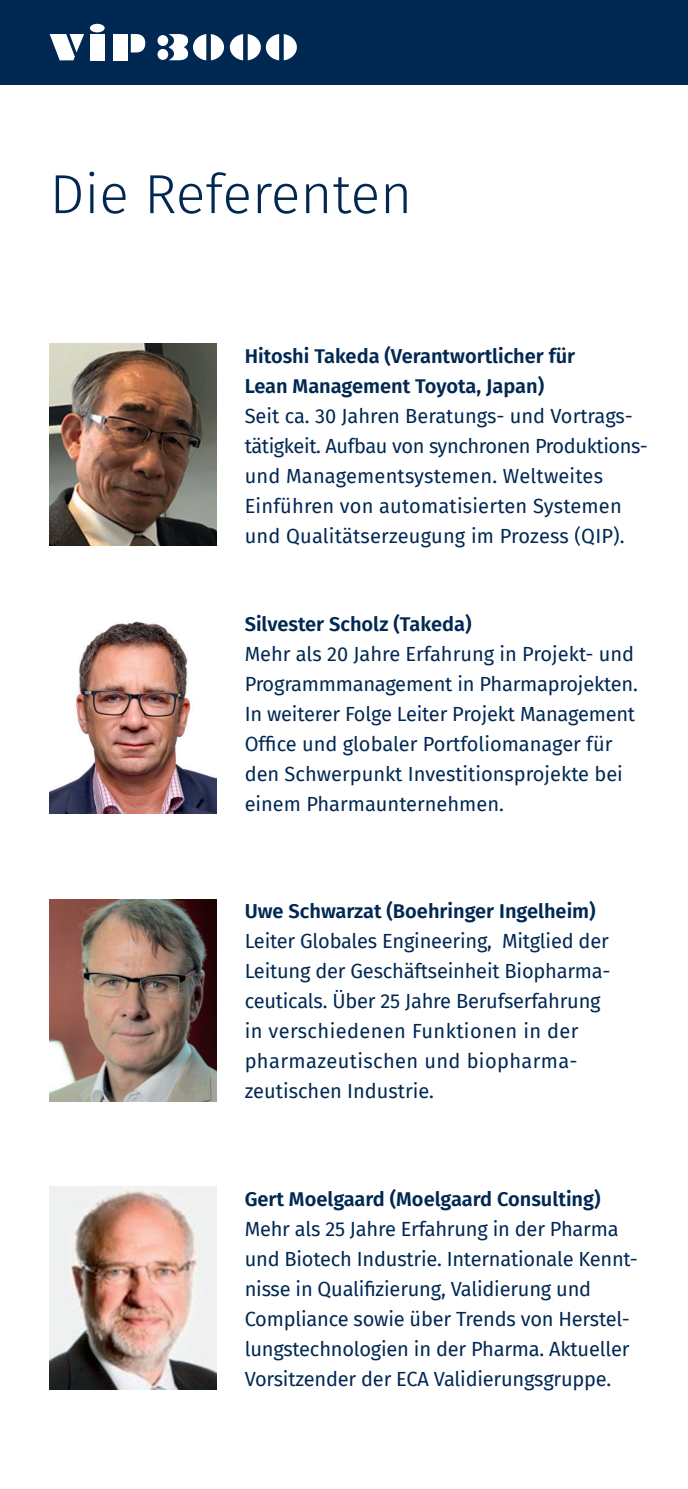
<style>
.page{position:relative;width:688px;height:1489px;background:#fff}
.page>*{position:absolute;margin:0;border:0;box-sizing:border-box;transform-origin:0 0}
.t1{font:300 55px "Fira Sans";color:#002853}
.t2{font:20px/30px "Fira Sans";letter-spacing:-.01em;color:#002853}
.t3{font:600 20px/30px "Fira Sans";color:#002853}
</style>
<div class="page">
<div style="left:0;top:0;width:687px;height:84px;background:#002853"></div>
<img style="left:50px;top:621px;width:166px;height:193px">
<img style="left:50px;top:343px;width:166px;height:203px">
<img style="left:50px;top:899px;width:166px;height:202px">
<div style="left:90px;top:34px;width:15px;height:26px;background:#fff"></div>
<div style="left:90px;top:24px;width:15px;height:8px;background:#fff;border-radius:50%"></div>
<div style="left:113px;top:34px;width:15px;height:26px;background:#fff"></div>
<svg style="left:131px;top:34px;width:14px;height:18px"></svg>
<svg style="left:50px;top:34px;width:34px;height:26px"></svg>
<svg style="left:230px;top:34px;width:67px;height:26px"></svg>
<svg style="left:168px;top:34px;width:56px;height:26px"></svg>
<div style="left:157px;top:35px;width:11px;height:11px;background:#fff;border-radius:50%"></div>
<div style="left:157px;top:49px;width:11px;height:11px;background:#fff;border-radius:50%"></div>
<img style="left:50px;top:1186px;width:166px;height:203px">
<h1 class="t1" style="left:50px;top:155px;width:364px">Die Referenten</h1>
<p class="t3" style="left:244px;top:339px;width:332px">Hitoshi Takeda (Verantwortlicher für<br>Lean Management Toyota, Japan)</p>
<p class="t2" style="left:244px;top:400px;width:404px">Seit ca. 30 Jahren Beratungs- und Vortrags&shy;tätigkeit. Aufbau von synchronen Produktions&shy;und Managementsystemen. Weltweites Einführen von automatisierten Systemen und Qualitätserzeugung im Prozess (QIP).</p>
<p class="t3" style="left:244px;top:607px;width:228px">Silvester Scholz (Takeda)</p>
<p class="t2" style="left:244px;top:638px;width:394px">Mehr als 20 Jahre Erfahrung in Projekt- und Programmmanagement in Pharmaprojekten.<br>In weiterer Folge Leiter Projekt Management Office und globaler Portfoliomanager für den Schwerpunkt Investitionsprojekte bei einem Pharmaunternehmen.</p>
<p class="t3" style="left:244px;top:894px;width:352px">Uwe Schwarzat (Boehringer Ingelheim)</p>
<p class="t2" style="left:244px;top:925px;width:367px">Leiter Globales Engineering, Mitglied der Leitung der Geschäftseinheit Biopharma&shy;ceuticals. Über 25 Jahre Berufserfahrung in verschiedenen Funktionen in der pharmazeutischen und biopharma&shy;zeutischen Industrie.</p>
<p class="t3" style="left:244px;top:1182px;width:357px">Gert Moelgaard (Moelgaard Consulting)</p>
<p class="t2" style="left:244px;top:1212px;width:394px">Mehr als 25 Jahre Erfahrung in der Pharma und Biotech Industrie. Internationale Kennt&shy;nisse in Qualifizierung, Validierung und Compliance sowie über Trends von Herstel&shy;lungstechnologien in der Pharma. Aktueller Vorsitzender der ECA Validierungsgruppe.</p>
</div>
